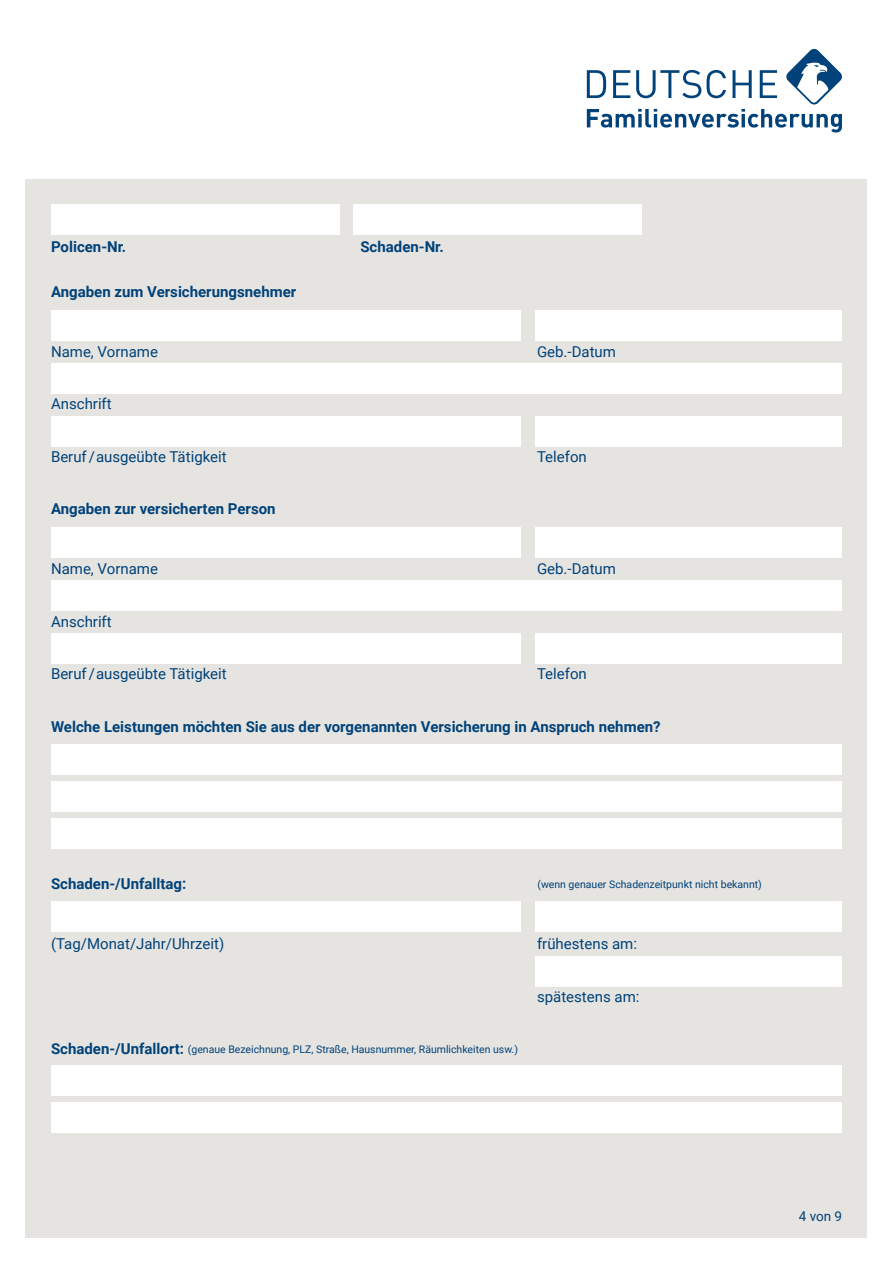
<style>
.page{position:relative;width:893px;height:1263px;background:#fff}
.page>*{position:absolute;margin:0;border:0;box-sizing:border-box;transform-origin:0 0}
.t1{font:15px "Roboto";color:#004279}
.t2{font:700 15px "Roboto";color:#004279}
.t3{font:13.5px "Roboto";color:#004279}
.t4{font:10.5px "Roboto";color:#004279}
.s1{font-weight:700;font-size:15px}
</style>
<div class="page">
<svg style="left:587px;top:49px;width:255px;height:84px"></svg>
<div style="left:26px;top:179px;width:841px;height:1058px;background:#e6e4e1"></div>
<div style="left:51px;top:204px;width:288px;height:30px;background:#fff"></div>
<div style="left:353px;top:204px;width:288px;height:30px;background:#fff"></div>
<div style="left:51px;top:310px;width:470px;height:30px;background:#fff"></div>
<div style="left:535px;top:310px;width:307px;height:30px;background:#fff"></div>
<div style="left:51px;top:364px;width:791px;height:30px;background:#fff"></div>
<div style="left:51px;top:417px;width:470px;height:30px;background:#fff"></div>
<div style="left:535px;top:417px;width:307px;height:30px;background:#fff"></div>
<div style="left:51px;top:527px;width:470px;height:30px;background:#fff"></div>
<div style="left:535px;top:527px;width:307px;height:30px;background:#fff"></div>
<div style="left:51px;top:580px;width:791px;height:30px;background:#fff"></div>
<div style="left:51px;top:634px;width:470px;height:30px;background:#fff"></div>
<div style="left:535px;top:634px;width:307px;height:30px;background:#fff"></div>
<div style="left:51px;top:744px;width:791px;height:30px;background:#fff"></div>
<div style="left:51px;top:781px;width:791px;height:30px;background:#fff"></div>
<div style="left:51px;top:819px;width:791px;height:30px;background:#fff"></div>
<div style="left:51px;top:901px;width:470px;height:30px;background:#fff"></div>
<div style="left:535px;top:901px;width:307px;height:30px;background:#fff"></div>
<div style="left:535px;top:957px;width:307px;height:30px;background:#fff"></div>
<div style="left:51px;top:1065px;width:791px;height:30px;background:#fff"></div>
<div style="left:51px;top:1102px;width:791px;height:30px;background:#fff"></div>
<p class="t2" style="left:51px;top:236px;width:77px">Policen-Nr.</p>
<p class="t2" style="left:360px;top:236px;width:85px">Schaden-Nr.</p>
<p class="t2" style="left:51px;top:281px;width:247px">Angaben zum Versicherungsnehmer</p>
<p class="t1" style="left:51px;top:341px;width:108px">Name, Vorname</p>
<p class="t1" style="left:537px;top:341px;width:80px">Geb.-Datum</p>
<p class="t1" style="left:51px;top:393px;width:62px">Anschrift</p>
<p class="t1" style="left:51px;top:446px;width:177px">Beruf /ausgeübte Tätigkeit</p>
<p class="t1" style="left:537px;top:446px;width:51px">Telefon</p>
<p class="t2" style="left:51px;top:498px;width:226px">Angaben zur versicherten Person</p>
<p class="t1" style="left:51px;top:558px;width:108px">Name, Vorname</p>
<p class="t1" style="left:537px;top:558px;width:80px">Geb.-Datum</p>
<p class="t1" style="left:51px;top:611px;width:62px">Anschrift</p>
<p class="t1" style="left:51px;top:663px;width:177px">Beruf /ausgeübte Tätigkeit</p>
<p class="t1" style="left:537px;top:663px;width:51px">Telefon</p>
<p class="t2" style="left:51px;top:716px;width:611px">Welche Leistungen möchten Sie aus der vorgenannten Versicherung in Anspruch nehmen?</p>
<p class="t2" style="left:51px;top:873px;width:137px">Schaden-/Unfalltag:</p>
<p class="t4" style="left:537px;top:877px;width:226px">(wenn genauer Schadenzeitpunkt nicht bekannt)</p>
<p class="t1" style="left:51px;top:933px;width:175px">(Tag/Monat/Jahr/Uhrzeit)</p>
<p class="t1" style="left:537px;top:933px;width:102px">frühestens am:</p>
<p class="t1" style="left:537px;top:986px;width:104px">spätestens am:</p>
<p class="t4" style="left:51px;top:1042px;width:468px"><span class="s1">Schaden-/Unfallort:</span> (genaue Bezeichnung, PLZ, Straße, Hausnummer, Räumlichkeiten usw.)</p>
<p class="t3" style="left:799px;top:1207px;width:45px">4 von 9</p>
</div>
